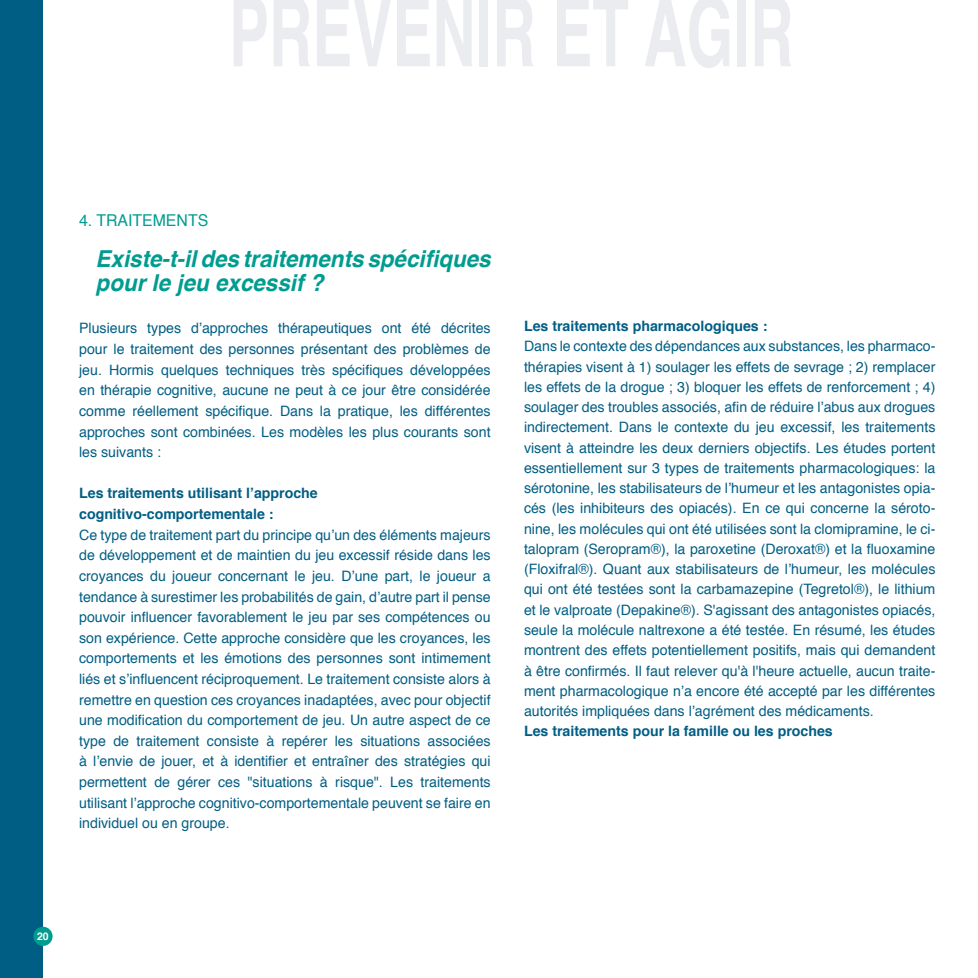
<style>
.page{position:relative;width:978px;height:978px;background:#fff}
.page>*{position:absolute;margin:0;border:0;box-sizing:border-box;transform-origin:0 0}
.t1{font:700 96px "Helvetica";color:#eaecf0;scale:.62 1}
.t2{font:italic 700 23.4px/24px "Helvetica";color:#009c90;scale:.96 1}
.t3{font:16.35px "Helvetica";color:#009c90}
.t4{font:14.25px/20.5px "Helvetica";color:#005e84;text-align:justify}
.t5{font:700 14.25px/20.5px "Helvetica";color:#005e84}
.t6{font:700 10.5px "Helvetica";color:#fff}
</style>
<div class="page">
<div style="left:0;top:0;width:43px;height:978px;background:#005e84"></div>
<div style="left:33px;top:927px;width:20px;height:19px;background:#009c90;border-radius:50%"></div>
<h1 class="t1" style="left:229px;top:-54px;width:912px">PRÉVENIR ET AGIR</h1>
<p class="t3" style="left:79px;top:206px;width:131px">4. TRAITEMENTS</p>
<h2 class="t2" style="left:96px;top:247px;width:413px">Existe-t-il des traitements spécifiques pour le jeu excessif ?</h2>
<p class="t4" style="left:79px;top:318px;width:413px">Plusieurs types d’approches thérapeutiques ont été décrites pour le traitement des personnes présentant des problèmes de jeu. Hormis quelques techniques très spécifiques développées en thérapie cognitive, aucune ne peut à ce jour être considérée comme réellement spécifique. Dans la pratique, les différentes approches sont combinées. Les modèles les plus courants sont les suivants :</p>
<p class="t5" style="left:79px;top:482px;width:240px">Les traitements utilisant l’approche cognitivo-comportementale :</p>
<p class="t4" style="left:79px;top:524px;width:413px">Ce type de traitement part du principe qu’un des éléments majeurs de développement et de maintien du jeu excessif réside dans les croyances du joueur concernant le jeu. D’une part, le joueur a tendance à surestimer les probabilités de gain, d’autre part il pense pouvoir influencer favorablement le jeu par ses compétences ou son expérience. Cette approche considère que les croyances, les comportements et les émotions des personnes sont intimement liés et s’influencent réciproquement. Le traitement consiste alors à remettre en question ces croyances inadaptées, avec pour objectif une modification du comportement de jeu. Un autre aspect de ce type de traitement consiste à repérer les situations associées à l’envie de jouer, et à identifier et entraîner des stratégies qui permettent de gérer ces "situations à risque". Les traitements utilisant l’approche cognitivo-comportementale peuvent se faire en individuel ou en groupe.</p>
<p class="t5" style="left:524px;top:315px;width:245px">Les traitements pharmacologiques :</p>
<p class="t4" style="left:524px;top:336px;width:413px">Dans le contexte des dépendances aux substances, les pharmaco&shy;thérapies visent à 1) soulager les effets de sevrage ; 2) remplacer les effets de la drogue ; 3) bloquer les effets de renforcement ; 4) soulager des troubles associés, afin de réduire l’abus aux drogues indirectement. Dans le contexte du jeu excessif, les traitements visent à atteindre les deux derniers objectifs. Les études portent essentiellement sur 3 types de traitements pharmacologiques: la sérotonine, les stabilisateurs de l’humeur et les antagonistes opia&shy;cés (les inhibiteurs des opiacés). En ce qui concerne la séroto&shy;nine, les molécules qui ont été utilisées sont la clomipramine, le ci&shy;talopram (Seropram®), la paroxetine (Deroxat®) et la fluoxamine (Floxifral®). Quant aux stabilisateurs de l’humeur, les molécules qui ont été testées sont la carbamazepine (Tegretol®), le lithium et le valproate (Depakine®). S'agissant des antagonistes opiacés, seule la molécule naltrexone a été testée. En résumé, les études montrent des effets potentiellement positifs, mais qui demandent à être confirmés. Il faut relever qu'à l'heure actuelle, aucun traite&shy;ment pharmacologique n’a encore été accepté par les différentes autorités impliquées dans l’agrément des médicaments.</p>
<p class="t5" style="left:524px;top:720px;width:310px">Les traitements pour la famille ou les proches</p>
<p class="t6" style="left:37px;top:927px;width:13px">20</p>
</div>
